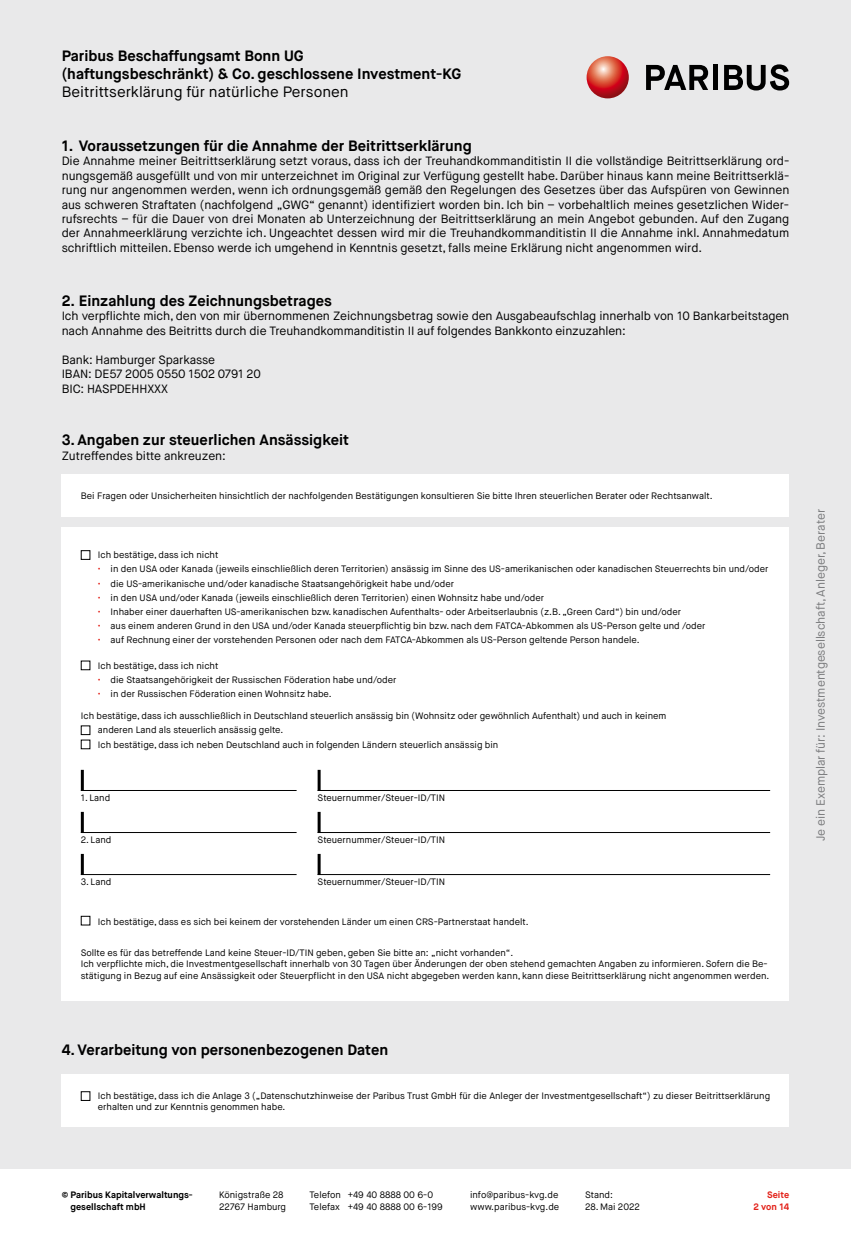
<style>
.page{position:relative;width:851px;height:1234px;background:#fff}
.page>*{position:absolute;margin:0;border:0;box-sizing:border-box;transform-origin:0 0}
.t1{font:700 15px/18px "Maison Neue";color:#000}
.t2{font:15px "Maison Neue";color:#000}
.t3{font:12px/14.4px "Maison Neue";letter-spacing:-.01em;color:#000}
.t4{font:12px "Maison Neue";letter-spacing:-.005em;color:#7b7c7e}
.t5{font:9.3px/11.1px "Maison Neue";color:#000}
.t6{font:700 9.3px/11.1px "Maison Neue";color:#000}
.t7{font:700 9.3px/11.1px "Maison Neue";color:#e32119;text-align:right}
.s1{color:#e32119}
</style>
<div class="page">
<div style="left:0;top:0;width:850px;height:1168px;background:#e9e9ea"></div>
<svg style="left:586px;top:56px;width:42px;height:42px"></svg>
<svg style="left:646px;top:65px;width:62px;height:25px"></svg>
<hr style="left:713px;top:65px;width:4px;height:25px;background:#000">
<svg style="left:724px;top:64px;width:65px;height:26px"></svg>
<div style="left:62px;top:527px;width:727px;height:473px;background:#fff"></div>
<div style="left:81px;top:550px;width:9px;height:9px;border:1px solid #000"></div>
<hr style="left:81px;top:769px;width:3px;height:21px;background:#000">
<hr style="left:81px;top:790px;width:215px;height:1px;background:#000">
<hr style="left:317px;top:769px;width:3px;height:21px;background:#000">
<hr style="left:317px;top:790px;width:453px;height:1px;background:#000">
<hr style="left:81px;top:811px;width:3px;height:21px;background:#000">
<hr style="left:81px;top:832px;width:215px;height:1px;background:#000">
<hr style="left:317px;top:811px;width:3px;height:21px;background:#000">
<hr style="left:317px;top:832px;width:453px;height:1px;background:#000">
<hr style="left:81px;top:853px;width:3px;height:21px;background:#000">
<hr style="left:81px;top:874px;width:215px;height:1px;background:#000">
<hr style="left:317px;top:853px;width:3px;height:21px;background:#000">
<hr style="left:317px;top:874px;width:453px;height:1px;background:#000">
<div style="left:62px;top:474px;width:727px;height:42px;background:#fff"></div>
<div style="left:81px;top:915px;width:9px;height:10px;border:1px solid #000"></div>
<div style="left:62px;top:1074px;width:727px;height:52px;background:#fff"></div>
<div style="left:81px;top:1091px;width:9px;height:9px;border:1px solid #000"></div>
<h1 class="t1" style="left:62px;top:47px;width:401px">Paribus Beschaffungsamt Bonn UG<br>(haftungsbeschränkt) &amp; Co. geschlossene Investment-KG</h1>
<h1 class="t2" style="left:62px;top:83px;width:288px">Beitrittserklärung für natürliche Personen</h1>
<h1 class="t1" style="left:62px;top:137px;width:411px">1. Voraussetzungen für die Annahme der Beitrittserklärung</h1>
<p class="t3" style="left:62px;top:154px;width:729px;text-align:justify">Die Annahme meiner Beitrittserklärung setzt voraus, dass ich der Treuhandkommanditistin II die vollständige Beitrittserklärung ord&shy;nungsgemäß ausgefüllt und von mir unterzeichnet im Original zur Verfügung gestellt habe. Darüber hinaus kann meine Beitrittserklä&shy;rung nur angenommen werden, wenn ich ordnungsgemäß gemäß den Regelungen des Gesetzes über das Aufspüren von Gewinnen aus schweren Straftaten (nachfolgend „GWG“ genannt) identifiziert worden bin. Ich bin – vorbehaltlich meines gesetzlichen Wider&shy;rufsrechts – für die Dauer von drei Monaten ab Unterzeichnung der Beitrittserklärung an mein Angebot gebunden. Auf den Zugang der Annahmeerklärung verzichte ich. Ungeachtet dessen wird mir die Treuhandkommanditistin II die Annahme inkl. Annahmedatum schriftlich mitteilen. Ebenso werde ich umgehend in Kenntnis gesetzt, falls meine Erklärung nicht angenommen wird.</p>
<h1 class="t1" style="left:62px;top:292px;width:272px">2. Einzahlung des Zeichnungsbetrages</h1>
<p class="t3" style="left:62px;top:309px;width:729px">Ich verpflichte mich, den von mir übernommenen Zeichnungsbetrag sowie den Ausgabeaufschlag innerhalb von 10 Bankarbeitstagen nach Annahme des Beitritts durch die Treuhandkommanditistin II auf folgendes Bankkonto einzuzahlen:</p>
<p class="t3" style="left:62px;top:352px;width:200px">Bank: Hamburger Sparkasse<br>IBAN: DE57 2005 0550 1502 0791 20<br>BIC: HASPDEHHXXX</p>
<h1 class="t1" style="left:62px;top:431px;width:289px">3. Angaben zur steuerlichen Ansässigkeit</h1>
<p class="t3" style="left:62px;top:448px;width:166px">Zutreffendes bitte ankreuzen:</p>
<p class="t5" style="left:81px;top:490px;width:633px">Bei Fragen oder Unsicherheiten hinsichtlich der nachfolgenden Bestätigungen konsultieren Sie bitte Ihren steuerlichen Berater oder Rechtsanwalt.</p>
<p class="t5" style="left:98px;top:549px;width:122px">Ich bestätige, dass ich nicht</p>
<p class="t5" style="left:98px;top:563px;width:672px"><span class="s1">•</span> in den USA oder Kanada (jeweils einschließlich deren Territorien) ansässig im Sinne des US-amerikanischen oder kanadischen Steuerrechts bin und/oder</p>
<p class="t5" style="left:98px;top:577px;width:357px"><span class="s1">•</span> die US-amerikanische und/oder kanadische Staatsangehörigkeit habe und/oder</p>
<p class="t5" style="left:98px;top:592px;width:447px"><span class="s1">•</span> in den USA und/oder Kanada (jeweils einschließlich deren Territorien) einen Wohnsitz habe und/oder</p>
<p class="t5" style="left:98px;top:606px;width:584px"><span class="s1">•</span> Inhaber einer dauerhaften US-amerikanischen bzw. kanadischen Aufenthalts- oder Arbeitserlaubnis (z.B. „Green Card“) bin und/oder</p>
<p class="t5" style="left:98px;top:620px;width:609px"><span class="s1">•</span> aus einem anderen Grund in den USA und/oder Kanada steuerpflichtig bin bzw. nach dem FATCA-Abkommen als US-Person gelte und /oder</p>
<p class="t5" style="left:98px;top:634px;width:543px"><span class="s1">•</span> auf Rechnung einer der vorstehenden Personen oder nach dem FATCA-Abkommen als US-Person geltende Person handele.</p>
<p class="t5" style="left:98px;top:659px;width:122px">Ich bestätige, dass ich nicht</p>
<p class="t5" style="left:98px;top:674px;width:300px"><span class="s1">•</span> die Staatsangehörigkeit der Russischen Föderation habe und/oder</p>
<p class="t5" style="left:98px;top:688px;width:235px"><span class="s1">•</span> in der Russischen Föderation einen Wohnsitz habe.</p>
<p class="t5" style="left:98px;top:709px;width:570px;line-height:14.1px;text-indent:-17px">Ich bestätige, dass ich ausschließlich in Deutschland steuerlich ansässig bin (Wohnsitz oder gewöhnlich Aufenthalt) und auch in keinem anderen Land als steuerlich ansässig gelte.<br>Ich bestätige, dass ich neben Deutschland auch in folgenden Ländern steuerlich ansässig bin</p>
<p class="t5" style="left:81px;top:791px;width:31px">1. Land</p>
<p class="t5" style="left:317px;top:791px;width:129px">Steuernummer/Steuer-ID/TIN</p>
<p class="t5" style="left:81px;top:833px;width:32px">2. Land</p>
<p class="t5" style="left:317px;top:833px;width:129px">Steuernummer/Steuer-ID/TIN</p>
<p class="t5" style="left:81px;top:875px;width:32px">3. Land</p>
<p class="t5" style="left:317px;top:875px;width:129px">Steuernummer/Steuer-ID/TIN</p>
<p class="t5" style="left:98px;top:916px;width:432px">Ich bestätige, dass es sich bei keinem der vorstehenden Länder um einen CRS-Partnerstaat handelt.</p>
<p class="t5" style="left:81px;top:947px;width:690px">Sollte es für das betreffende Land keine Steuer-ID/TIN geben, geben Sie bitte an: „nicht vorhanden“.<br>Ich verpflichte mich, die Investmentgesellschaft innerhalb von 30 Tagen über Änderungen der oben stehend gemachten Angaben zu informieren. Sofern die Be&shy;stätigung in Bezug auf eine Ansässigkeit oder Steuerpflicht in den USA nicht abgegeben werden kann, kann diese Beitrittserklärung nicht angenommen werden.</p>
<h1 class="t1" style="left:62px;top:1040px;width:328px">4. Verarbeitung von personenbezogenen Daten</h1>
<p class="t5" style="left:98px;top:1090px;width:673px">Ich bestätige, dass ich die Anlage 3 („Datenschutzhinweise der Paribus Trust GmbH für die Anleger der Investmentgesellschaft“) zu dieser Beitrittserklärung erhalten und zur Kenntnis genommen habe.</p>
<p class="t4" style="left:813px;top:841px;width:333px;rotate:-90deg">Je ein Exemplar für: Investmentgesellschaft, Anleger, Berater</p>
<p class="t6" style="left:70px;top:1189px;width:123px;text-indent:-9px">© Paribus Kapitalverwaltungs&shy;gesellschaft mbH</p>
<p class="t5" style="left:219px;top:1189px;width:68px">Königstraße 28<br>22767 Hamburg</p>
<p class="t5" style="left:309px;top:1189px;width:135px">Telefon +49 40 8888 00 6-0<br>Telefax +49 40 8888 00 6-199</p>
<p class="t5" style="left:470px;top:1189px;width:91px">info@paribus-kvg.de www.paribus-kvg.de</p>
<p class="t5" style="left:585px;top:1189px;width:29px">Stand:</p>
<p class="t5" style="left:585px;top:1200px;width:56px">28. Mai 2022</p>
<p class="t7" style="left:753px;top:1189px;width:37px">Seite<br>2 von 14</p>
</div>
